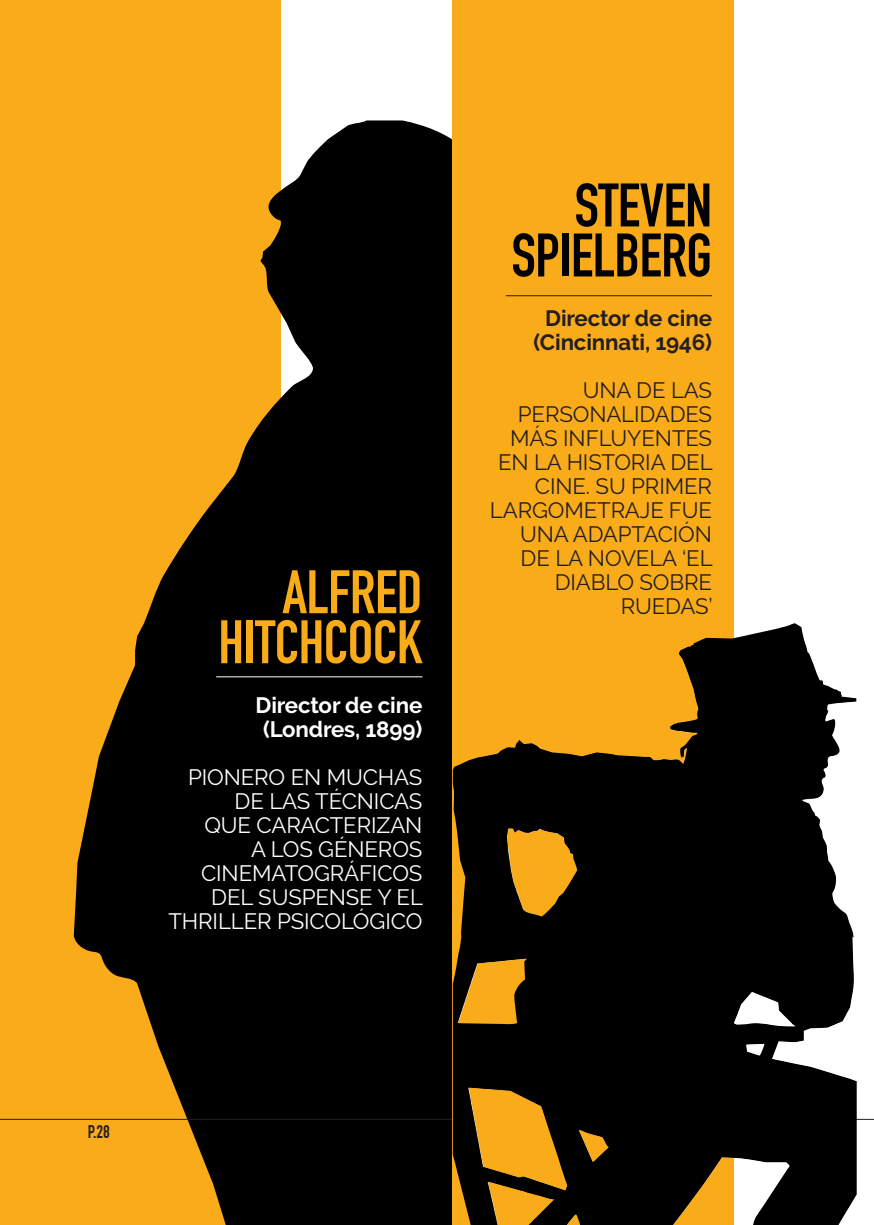
<style>
.page{position:relative;width:874px;height:1225px;background:#fff}
.page>*{position:absolute;margin:0;border:0;box-sizing:border-box;transform-origin:0 0}
.t1{font:700 60.4px/50px "DIN Condensed";letter-spacing:-.01em;color:#faab1a;text-align:right}
.t2{font:700 60.4px/50px "DIN Condensed";letter-spacing:-.01em;color:#000105;text-align:right}
.t3{font:22.2px/24px "Raleway";letter-spacing:-.005em;color:#231f20;text-align:right}
.t4{font:22.2px/24px "Raleway";letter-spacing:-.005em;color:#fff;text-align:right}
.t5{font:700 22.2px "Raleway";letter-spacing:-.005em;color:#231f20}
.t6{font:700 22.2px "Raleway";letter-spacing:-.005em;color:#fff}
.t7{font:700 18px "DIN Condensed";color:#231f20}
</style>
<div class="page">
<div style="left:0;top:0;width:280px;height:1225px;background:#faab1a"></div>
<img style="left:74px;top:120px;width:378px;height:1105px">
<hr style="left:0;top:1119px;width:873px;height:1px;background:#231f20">
<div style="left:452px;top:0;width:281px;height:1225px;background:#faab1a"></div>
<hr style="left:216px;top:676px;width:206px;height:1px;background:#fff">
<img style="left:452px;top:625px;width:404px;height:600px">
<hr style="left:505px;top:295px;width:206px;height:1px;background:#231f20">
<p class="t1" style="left:218px;top:567px;width:205px">ALFRED<br>HITCHCOCK</p>
<p class="t6" style="left:255px;top:692px;width:168px">Director de cine</p>
<p class="t6" style="left:263px;top:716px;width:161px">(Londres, 1899)</p>
<p class="t4" style="left:188px;top:765px;width:236px">PIONERO EN MUCHAS<br>DE LAS TÉCNICAS<br>QUE CARACTERIZAN<br>A LOS GÉNEROS<br>CINEMATOGRÁFICOS</p>
<p class="t4" style="left:168px;top:885px;width:256px">DEL SUSPENSE Y EL<br>THRILLER PSICOLÓGICO</p>
<p class="t2" style="left:511px;top:181px;width:202px">STEVEN<br>SPIELBERG</p>
<p class="t5" style="left:545px;top:305px;width:168px">Director de cine</p>
<p class="t5" style="left:533px;top:329px;width:180px">(Cincinnati, 1946)</p>
<p class="t3" style="left:489px;top:378px;width:224px">UNA DE LAS<br>PERSONALIDADES<br>MÁS INFLUYENTES<br>EN LA HISTORIA DEL<br>CINE. SU PRIMER<br>LARGOMETRAJE FUE<br>UNA ADAPTACIÓN<br>DE LA NOVELA ‘EL<br>DIABLO SOBRE<br>RUEDAS’</p>
<p class="t7" style="left:88px;top:1121px;width:24px">P.28</p>
</div>
